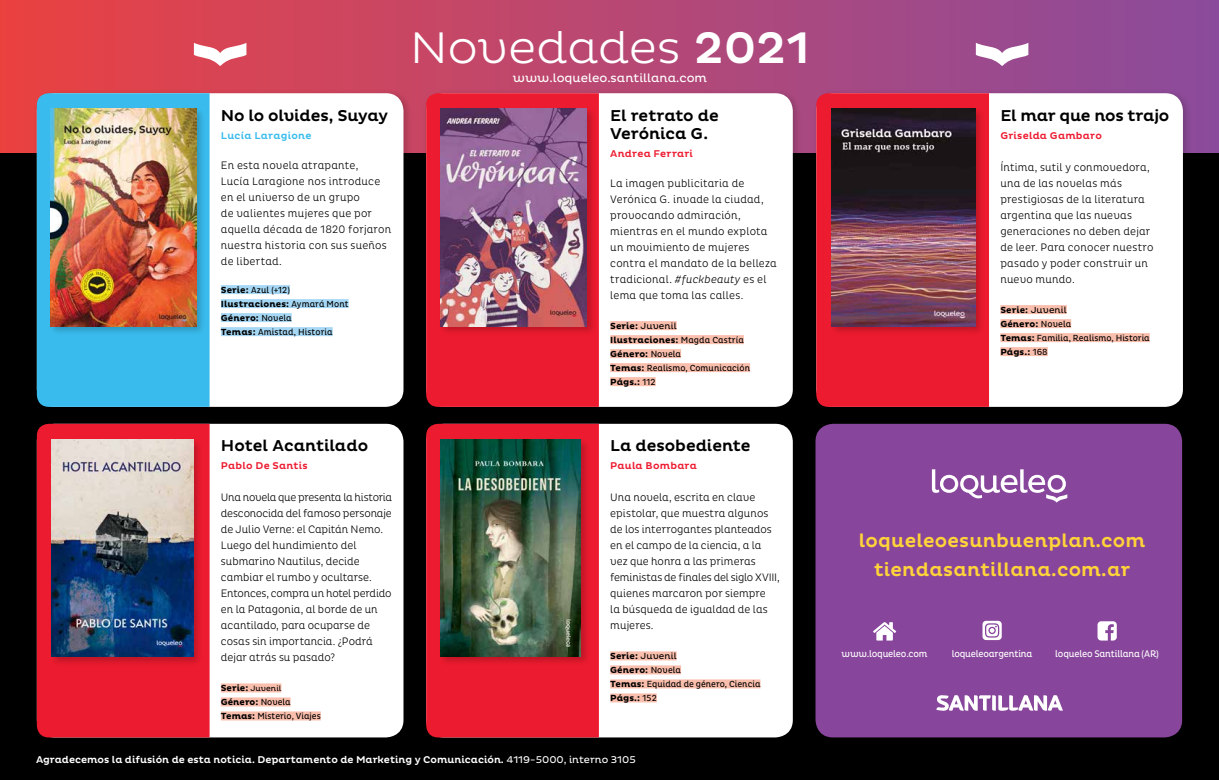
<style>
.page{position:relative;width:1219px;height:780px;background:#fff}
.page>*{position:absolute;margin:0;border:0;box-sizing:border-box;transform-origin:0 0}
.t1{font:300 45px "Pluto";color:#fff}
.t2{font:500 19px/29px "Pluto";letter-spacing:.01em;color:#ffd33a;text-align:center}
.t3{font:500 16px/18px "Pluto";letter-spacing:-.005em;color:#000}
.t4{font:12px "Pluto";color:#fff}
.t5{font:300 11px/16px "Pluto Cond";letter-spacing:.01em;color:#000}
.t6{font:500 10px "Pluto";color:#fff}
.t7{font:500 10px "Pluto";letter-spacing:.02em;color:#ed1b2f}
.t8{font:500 10px "Pluto";letter-spacing:.025em;color:#39bced}
.t9{font:9.7px "Pluto Cond";letter-spacing:-.02em;color:#fff}
.t10{font:700 9px/14px "Pluto";letter-spacing:.01em;color:#000}
.t11{font:9px "Pluto Cond";color:#000}
.t12{font:7.8px "Pluto";color:#000}
.s1{font-weight:500}
.s2{font-family:"Pluto";font-weight:700}
.s3{font-family:"Pluto Cond";font-weight:400}
.s4{font-weight:700;font-size:9px}
.s5{font-style:italic}
.s6{font-weight:400}
</style>
<div class="page">
<div style="left:0;top:0;width:1219px;height:780px;background:linear-gradient(to right,#e94244,#894c9f)"></div>
<div style="left:0;top:153px;width:1219px;height:627px;background:#000"></div>
<svg style="left:194px;top:43px;width:52px;height:23px"></svg>
<svg style="left:976px;top:43px;width:52px;height:23px"></svg>
<div style="left:32px;top:89px;width:381px;height:327px;background:#000;opacity:.2"></div>
<div style="left:37px;top:93px;width:366px;height:314px;background:#fff;border-radius:18px"></div>
<div style="left:422px;top:89px;width:380px;height:327px;background:#000;opacity:.2"></div>
<div style="left:426px;top:93px;width:367px;height:314px;background:#fff;border-radius:18px"></div>
<div style="left:812px;top:89px;width:380px;height:327px;background:#000;opacity:.2"></div>
<div style="left:816px;top:93px;width:367px;height:314px;background:#fff;border-radius:18px"></div>
<div style="left:37px;top:424px;width:366px;height:313px;background:#fff;border-radius:18px"></div>
<div style="left:426px;top:424px;width:367px;height:313px;background:#fff;border-radius:18px"></div>
<div style="left:815px;top:424px;width:367px;height:313px;background:#87459b;border-radius:18px"></div>
<div style="left:221px;top:285px;width:69px;height:9px;background:#a6d8f5"></div>
<div style="left:221px;top:299px;width:128px;height:9px;background:#a6d8f5"></div>
<div style="left:221px;top:313px;width:71px;height:9px;background:#a6d8f5"></div>
<div style="left:221px;top:327px;width:112px;height:9px;background:#a6d8f5"></div>
<div style="left:610px;top:321px;width:67px;height:9px;background:#fabeac"></div>
<div style="left:610px;top:335px;width:134px;height:9px;background:#fabeac"></div>
<div style="left:610px;top:349px;width:71px;height:9px;background:#fabeac"></div>
<div style="left:610px;top:363px;width:140px;height:9px;background:#fabeac"></div>
<div style="left:610px;top:377px;width:46px;height:9px;background:#fabeac"></div>
<div style="left:1000px;top:305px;width:67px;height:9px;background:#fabeac"></div>
<div style="left:1000px;top:319px;width:71px;height:9px;background:#fabeac"></div>
<div style="left:1000px;top:333px;width:150px;height:9px;background:#fabeac"></div>
<div style="left:1000px;top:347px;width:48px;height:9px;background:#fabeac"></div>
<div style="left:221px;top:683px;width:60px;height:9px;background:#fabeac"></div>
<div style="left:221px;top:697px;width:70px;height:9px;background:#fabeac"></div>
<div style="left:221px;top:711px;width:100px;height:9px;background:#fabeac"></div>
<div style="left:610px;top:651px;width:67px;height:9px;background:#fabeac"></div>
<div style="left:610px;top:665px;width:71px;height:9px;background:#fabeac"></div>
<div style="left:610px;top:679px;width:150px;height:9px;background:#fabeac"></div>
<div style="left:610px;top:693px;width:47px;height:9px;background:#fabeac"></div>
<div style="left:37px;top:93px;width:173px;height:314px;background:#39bced"></div>
<div style="left:426px;top:93px;width:173px;height:314px;background:#ed1b2f"></div>
<div style="left:816px;top:93px;width:173px;height:314px;background:#ed1b2f"></div>
<div style="left:37px;top:424px;width:173px;height:313px;background:#ed1b2f"></div>
<div style="left:426px;top:424px;width:173px;height:313px;background:#ed1b2f"></div>
<div style="left:48px;top:107px;width:158px;height:229px;background:#000;opacity:.2"></div>
<img style="left:50px;top:109px;width:146px;height:217px">
<div style="left:439px;top:107px;width:158px;height:229px;background:#000;opacity:.2"></div>
<img style="left:441px;top:109px;width:146px;height:217px">
<div style="left:830px;top:107px;width:155px;height:229px;background:#000;opacity:.2"></div>
<img style="left:832px;top:109px;width:143px;height:217px">
<div style="left:49px;top:437px;width:154px;height:229px;background:#000;opacity:.2"></div>
<img style="left:51px;top:439px;width:142px;height:217px">
<div style="left:439px;top:437px;width:152px;height:229px;background:#000;opacity:.2"></div>
<img style="left:441px;top:439px;width:140px;height:217px">
<svg style="left:873px;top:622px;width:23px;height:18px"></svg>
<svg style="left:1097px;top:621px;width:20px;height:19px"></svg>
<svg style="left:932px;top:469px;width:135px;height:33px"></svg>
<svg style="left:982px;top:620px;width:20px;height:20px"></svg>
<svg style="left:936px;top:695px;width:127px;height:16px"></svg>
<h1 class="t1" style="left:410px;top:22px;width:401px">Novedades <span class="s1">2021</span></h1>
<h3 class="t3" style="left:221px;top:106px;width:169px">No lo olvides, Suyay</h3>
<p class="t8" style="left:221px;top:129px;width:92px">Lucía Laragione</p>
<p class="t5" style="left:221px;top:157px;width:172px">En esta novela atrapante,<br>Lucía Laragione nos introduce en el universo de un grupo<br>de valientes mujeres que por aquella década de 1820 forjaron nuestra historia con sus sueños de libertad.</p>
<p class="t11" style="left:221px;top:284px;width:71px"><span class="s2">Serie:</span> Azul (+12)</p>
<p class="t10" style="left:221px;top:297px;width:129px">Ilustraciones: <span class="s3">Aymará Mont<br></span>Género: <span class="s3">Novela</span></p>
<p class="t11" style="left:221px;top:326px;width:113px"><span class="s2">Temas:</span> Amistad, Historia</p>
<h3 class="t3" style="left:221px;top:437px;width:149px">Hotel Acantilado</h3>
<p class="t7" style="left:221px;top:459px;width:88px">Pablo De Santis</p>
<p class="t5" style="left:221px;top:489px;width:173px">Una novela que presenta la historia desconocida del famoso personaje de Julio Verne: el Capitán Nemo.<br>Luego del hundimiento del submarino Nautilus, decide cambiar el rumbo y ocultarse.<br>Entonces, compra un hotel perdido en la Patagonia, al borde de un acantilado, para ocuparse de cosas sin importancia. ¿Podrá dejar atrás su pasado?</p>
<p class="t12" style="left:221px;top:683px;width:62px"><span class="s4">Serie:</span> Juvenil</p>
<p class="t10" style="left:221px;top:695px;width:71px">Género: <span class="s3">Novela</span></p>
<p class="t11" style="left:221px;top:710px;width:101px"><span class="s2">Temas:</span> Misterio, Viajes</p>
<p class="t4" style="left:513px;top:71px;width:196px">www.loqueleo.santillana.com</p>
<h3 class="t3" style="left:610px;top:106px;width:110px">El retrato de<br>Verónica G.</h3>
<p class="t7" style="left:610px;top:147px;width:84px">Andrea Ferrari</p>
<p class="t5" style="left:610px;top:175px;width:168px">La imagen publicitaria de<br>Verónica G. invade la ciudad, provocando admiración, mientras en el mundo explota un movimiento de mujeres contra el mandato de la belleza tradicional. <span class="s5">#fuckbeauty</span> es el lema que toma las calles.</p>
<p class="t10" style="left:610px;top:319px;width:135px">Serie: <span class="s6">Juvenil<br></span>Ilustraciones: <span class="s3">Magda Castría<br></span>Género: <span class="s3">Novela</span></p>
<p class="t11" style="left:610px;top:362px;width:141px"><span class="s2">Temas:</span> Realismo, Comunicación</p>
<p class="t10" style="left:610px;top:375px;width:47px">Págs.: <span class="s3">112</span></p>
<h3 class="t3" style="left:610px;top:437px;width:142px">La desobediente</h3>
<p class="t7" style="left:610px;top:459px;width:88px">Paula Bombara</p>
<p class="t5" style="left:610px;top:489px;width:171px">Una novela, escrita en clave epistolar, que muestra algunos de los interrogantes planteados en el campo de la ciencia, a la vez que honra a las primeras feministas de finales del siglo XVIII, quienes marcaron por siempre<br>la búsqueda de igualdad de las mujeres.</p>
<p class="t10" style="left:610px;top:649px;width:72px">Serie: <span class="s6">Juvenil<br></span>Género: <span class="s3">Novela</span></p>
<p class="t11" style="left:610px;top:678px;width:152px"><span class="s2">Temas:</span> Equidad de género, Ciencia</p>
<p class="t10" style="left:610px;top:691px;width:48px">Págs.: <span class="s3">152</span></p>
<p class="t6" style="left:36px;top:754px;width:601px">Agradecemos la difusión de esta noticia. Departamento de Marketing y Comunicación. <span class="s6">4119-5000, interno 3105</span></p>
<h3 class="t3" style="left:1000px;top:106px;width:171px">El mar que nos trajo</h3>
<p class="t7" style="left:1000px;top:129px;width:103px">Griselda Gambaro</p>
<p class="t5" style="left:1000px;top:159px;width:155px">Íntima, sutil y conmovedora, una de las novelas más prestigiosas de la literatura argentina que las nuevas generaciones no deben dejar de leer. Para conocer nuestro pasado y poder construir un nuevo mundo.</p>
<p class="t10" style="left:1000px;top:303px;width:72px">Serie: <span class="s6">Juvenil<br></span>Género: <span class="s3">Novela</span></p>
<p class="t11" style="left:1000px;top:332px;width:151px"><span class="s2">Temas:</span> Familia, Realismo, Historia</p>
<p class="t10" style="left:1000px;top:345px;width:49px">Págs.: <span class="s3">168</span></p>
<h2 class="t2" style="left:859px;top:526px;width:288px">loqueleoesunbuenplan.com tiendasantillana.com.ar</h2>
<p class="t9" style="left:842px;top:648px;width:87px">www.loqueleo.com</p>
<p class="t9" style="left:952px;top:648px;width:82px">loqueleoargentina</p>
<p class="t9" style="left:1055px;top:648px;width:105px">loqueleo Santillana (AR)</p>
</div>
